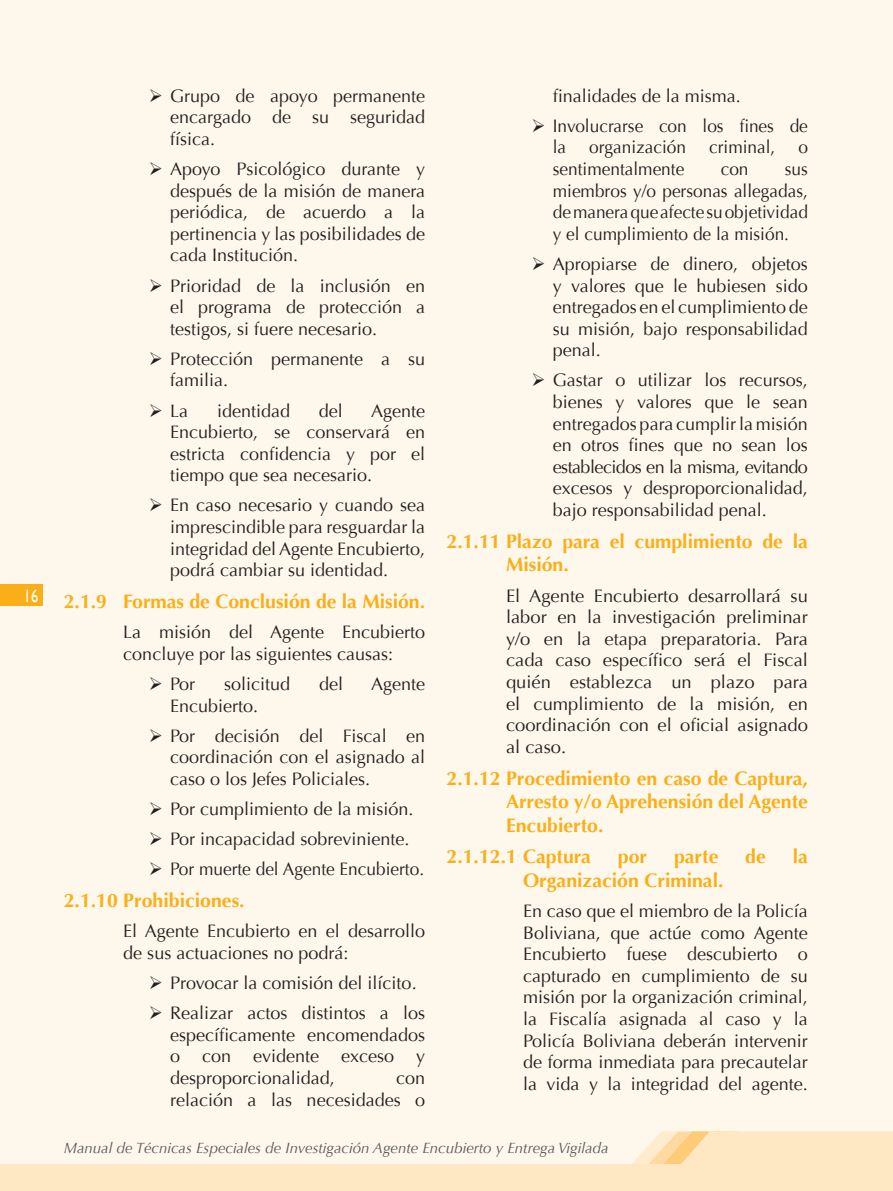
<style>
.page{position:relative;width:893px;height:1191px;background:#fef7eb}
.page>*{position:absolute;margin:0;border:0;box-sizing:border-box;transform-origin:0 0}
.t1{font:700 19.5px/23.4px "Optima";color:#faaf18}
.t2{font:18px/21.6px "Optima";color:#231f20;text-align:justify}
.t3{font:18px/21.6px "Optima";color:#231f20;text-align:justify;scale:.96 1}
.t4{font:18px "Gill Sans";color:#fff;scale:.8 1}
.t5{font:italic 15px "Optima";color:#57585a}
</style>
<div class="page">
<svg style="left:0;top:1131px;width:893px;height:60px;fill:#fee8c3"></svg>
<div style="left:0;top:584px;width:43px;height:22px;background:#faaf18"></div>
<p class="t4" style="left:24px;top:585px;width:20px">16</p>
<p class="t2" style="left:170px;top:85px;width:257px">Grupo de apoyo permanente encargado de su seguridad física.</p>
<p class="t2" style="left:170px;top:158px;width:257px">Apoyo Psicológico durante y después de la misión de manera periódica, de acuerdo a la pertinencia y las posibilidades de cada Institución.</p>
<p class="t2" style="left:170px;top:275px;width:257px">Prioridad de la inclusión en el programa de protección a testigos, si fuere necesario.</p>
<p class="t2" style="left:170px;top:348px;width:257px">Protección permanente a su familia.</p>
<p class="t2" style="left:170px;top:400px;width:19px">La</p>
<p class="t2" style="left:217px;top:400px;width:75px">identidad</p>
<p class="t2" style="left:319px;top:400px;width:26px">del</p>
<p class="t2" style="left:170px;top:400px;width:257px;text-indent:201px">Agente Encubierto, se conservará en estricta confidencia y por el tiempo que sea necesario.</p>
<p class="t2" style="left:170px;top:495px;width:257px">En caso necesario y cuando sea imprescindible para resguardar la integridad del Agente Encubierto, podrá cambiar su identidad.</p>
<p class="t1" style="left:64px;top:590px;width:363px">2.1.9 Formas de Conclusión de la Misión.</p>
<p class="t2" style="left:123px;top:621px;width:303px">La misión del Agente Encubierto concluye por las siguientes causas:</p>
<p class="t2" style="left:170px;top:673px;width:27px">Por</p>
<p class="t2" style="left:224px;top:673px;width:68px">solicitud</p>
<p class="t2" style="left:319px;top:673px;width:26px">del</p>
<p class="t2" style="left:371px;top:673px;width:56px">Agente</p>
<p class="t2" style="left:170px;top:690px;width:257px;line-height:30.2px">Encubierto.<br>Por decisión del Fiscal en</p>
<p class="t2" style="left:170px;top:746px;width:257px">coordinación con el asignado al caso o los Jefes Policiales.</p>
<p class="t2" style="left:170px;top:794px;width:256px;line-height:30.2px;text-align:left">Por cumplimiento de la misión.<br>Por incapacidad sobreviniente.<br>Por muerte del Agente Encubierto.</p>
<p class="t1" style="left:64px;top:889px;width:182px">2.1.10 Prohibiciones.</p>
<p class="t2" style="left:123px;top:920px;width:303px">El Agente Encubierto en el desarrollo de sus actuaciones no podrá:</p>
<p class="t2" style="left:170px;top:968px;width:257px;line-height:30.2px">Provocar la comisión del ilícito.<br>Realizar actos distintos a los</p>
<p class="t2" style="left:170px;top:1024px;width:257px">específicamente encomendados o con evidente exceso y desproporcionalidad,</p>
<p class="t2" style="left:170px;top:1067px;width:257px;text-align:right">con<br>relación a las necesidades o</p>
<p class="t2" style="left:553px;top:81px;width:257px;line-height:30.2px">finalidades de la misma.<br>Involucrarse con los fines de</p>
<p class="t3" style="left:553px;top:137px;width:16px">la</p>
<p class="t3" style="left:589px;top:137px;width:103px">organización</p>
<p class="t3" style="left:709px;top:137px;width:71px">criminal,</p>
<p class="t3" style="left:798px;top:137px;width:12px">o</p>
<p class="t3" style="left:553px;top:158px;width:139px">sentimentalmente</p>
<p class="t3" style="left:721px;top:158px;width:31px">con</p>
<p class="t3" style="left:553px;top:158px;width:267px;text-indent:232px">sus miembros y/o personas allegadas, de manera que afecte su objetividad y el cumplimiento de la misión.</p>
<p class="t2" style="left:553px;top:253px;width:257px">Apropiarse de dinero, objetos y valores que le hubiesen sido entregados en el cumplimiento de su misión, bajo responsabilidad penal.</p>
<p class="t2" style="left:553px;top:370px;width:257px">Gastar o utilizar los recursos, bienes y valores que le sean entregados para cumplir la misión en otros fines que no sean los establecidos en la misma, evitando excesos y desproporcionalidad, bajo responsabilidad penal.</p>
<p class="t1" style="left:506px;top:530px;width:303px;text-indent:-60px">2.1.11 Plazo para el cumplimiento de la<br>Misión.</p>
<p class="t2" style="left:506px;top:585px;width:303px">El Agente Encubierto desarrollará su labor en la investigación preliminar y/o en la etapa preparatoria. Para cada caso específico será el Fiscal quién establezca un plazo para el cumplimiento de la misión, en coordinación con el oficial asignado al caso.</p>
<p class="t1" style="left:506px;top:766px;width:303px;text-align:justify;text-indent:-60px">2.1.12 Procedimiento en caso de Captura, Arresto y/o Aprehensión del Agente Encubierto.</p>
<p class="t1" style="left:446px;top:845px;width:146px">2.1.12.1 Captura</p>
<p class="t1" style="left:618px;top:845px;width:31px">por</p>
<p class="t1" style="left:674px;top:845px;width:46px">parte</p>
<p class="t1" style="left:745px;top:845px;width:22px">de</p>
<p class="t1" style="left:793px;top:845px;width:17px">la</p>
<p class="t1" style="left:523px;top:868px;width:202px">Organización Criminal.</p>
<p class="t2" style="left:523px;top:900px;width:286px">En caso que el miembro de la Policía Boliviana, que actúe como Agente Encubierto fuese descubierto o capturado en cumplimiento de su misión por la organización criminal, la Fiscalía asignada al caso y la Policía Boliviana deberán intervenir de forma inmediata para precautelar la vida y la integridad del agente.</p>
<p class="t5" style="left:64px;top:1139px;width:546px">Manual de Técnicas Especiales de Investigación Agente Encubierto y Entrega Vigilada</p>
</div>
